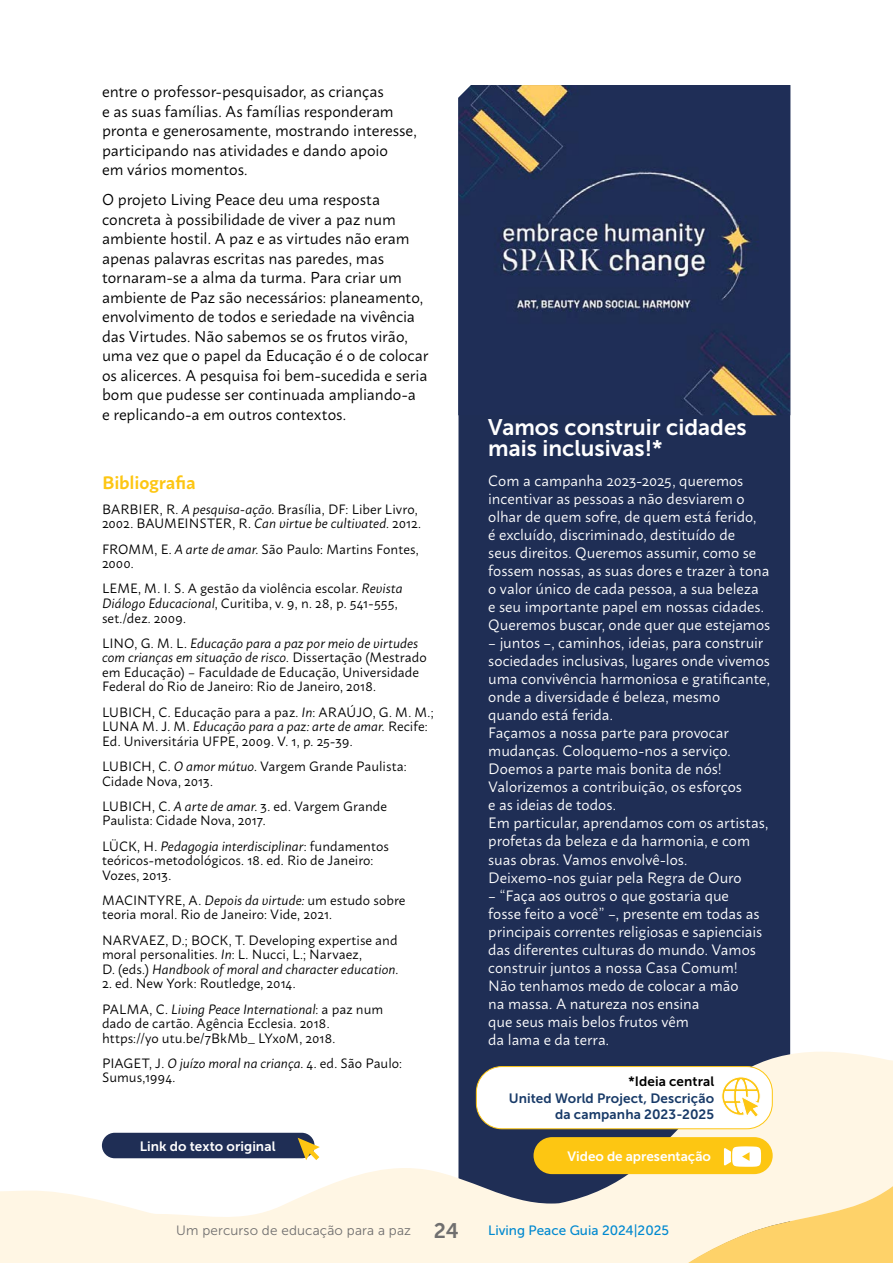
<style>
.page{position:relative;width:893px;height:1263px;background:#fff}
.page>*{position:absolute;margin:0;border:0;box-sizing:border-box;transform-origin:0 0}
.t1{font:22.5px/21px "Museo Sans 700";color:#fff}
.t2{font:600 18px "Macho";letter-spacing:-.01em;color:#fdc612}
.t3{font:15.75px/19.5px "Macho";letter-spacing:-.005em;color:#000}
.t4{font:15px/18px "Macho";letter-spacing:-.005em;color:#fff}
.t5{font:13.5px/14.5px "Macho";letter-spacing:.005em;color:#000}
.t6{font:13.5px/16.5px "Museo Sans 700";letter-spacing:.01em;color:#183a68;text-align:right}
.t7{font:13.5px "Museo Sans 700";color:#fff}
.t8{font:13.5px "Museo Sans 300";letter-spacing:.01em;color:#706f6f}
.t9{font:13.5px "Museo Sans 500";color:#0089d0}
.t10{font:13.5px "Museo Sans 700";letter-spacing:.01em;color:#000}
.s1{font-style:italic}
.s2{font-family:"Museo Sans 700";font-size:21px}
</style>
<div class="page">
<div style="left:458px;top:415px;width:332px;height:637px;background:#1f2e55"></div>
<img style="left:458px;top:85px;width:332px;height:330px">
<svg style="left:0;top:1052px;width:893px;height:211px;fill:#fff6e4"></svg>
<svg style="left:670px;top:1176px;width:223px;height:87px;background:#fee6b0"></svg>
<div style="left:102px;top:1133px;width:213px;height:25px;background:#1f2e55;border-radius:13px"></div>
<svg style="left:298px;top:1138px;width:22px;height:22px"></svg>
<div style="left:476px;top:1066px;width:296px;height:63px;background:#fff;border-radius:26px"></div>
<div style="left:476px;top:1066px;width:297px;height:63px;border:1px solid #fdc612;border-radius:26px"></div>
<svg style="left:721px;top:1077px;width:39px;height:40px"></svg>
<div style="left:533px;top:1137px;width:240px;height:37px;background:#fdc612;border-radius:18px"></div>
<svg style="left:724px;top:1146px;width:37px;height:21px"></svg>
<p class="t3" style="left:102px;top:80px;width:316px">entre o professor-pesquisador, as crianças<br>e as suas famílias. As famílias responderam pronta e generosamente, mostrando interesse, participando nas atividades e dando apoio<br>em vários momentos.</p>
<p class="t3" style="left:102px;top:188px;width:328px">O projeto Living Peace deu uma resposta concreta à possibilidade de viver a paz num ambiente hostil. A paz e as virtudes não eram apenas palavras escritas nas paredes, mas tornaram-se a alma da turma. Para criar um ambiente de Paz são necessários: planeamento, envolvimento de todos e seriedade na vivência das Virtudes. Não sabemos se os frutos virão, uma vez que o papel da Educação é o de colocar os alicerces. A pesquisa foi bem-sucedida e seria bom que pudesse ser continuada ampliando-a<br>e replicando-a em outros contextos.</p>
<h2 class="t2" style="left:102px;top:466px;width:95px">Bibliografia</h2>
<p class="t5" style="left:102px;top:500px;width:320px">BARBIER, R. <span class="s1">A pesquisa-ação</span>. Brasília, DF: Liber Livro,<br>2002. BAUMEINSTER, R. <span class="s1">Can virtue be cultivated</span>. 2012.</p>
<p class="t5" style="left:102px;top:540px;width:318px">FROMM, E. <span class="s1">A arte de amar</span>. São Paulo: Martins Fontes,<br>2000.</p>
<p class="t5" style="left:102px;top:580px;width:302px">LEME, M. I. S. A gestão da violência escolar. <span class="s1">Revista<br>Diálogo Educacional</span>, Curitiba, v. 9, n. 28, p. 541-555, set./dez. 2009.</p>
<p class="t5" style="left:102px;top:634px;width:326px">LINO, G. M. L. <span class="s1">Educação para a paz por meio de virtudes com crianças em situação de risco.</span> Dissertação (Mestrado em Educação) – Faculdade de Educação, Universidade Federal do Rio de Janeiro: Rio de Janeiro, 2018.</p>
<p class="t5" style="left:102px;top:703px;width:333px">LUBICH, C. Educação para a paz. <span class="s1">In</span>: ARAÚJO, G. M. M.;<br>LUNA M. J. M. <span class="s1">Educação para a paz: arte de amar.</span> Recife:<br>Ed. Universitária UFPE, 2009. V. 1, p. 25-39.</p>
<p class="t5" style="left:102px;top:757px;width:306px">LUBICH, C. <span class="s1">O amor mútuo</span>. Vargem Grande Paulista:<br>Cidade Nova, 2013.</p>
<p class="t5" style="left:102px;top:797px;width:286px">LUBICH, C. <span class="s1">A arte de amar</span>. 3. ed. Vargem Grande<br>Paulista: Cidade Nova, 2017.</p>
<p class="t5" style="left:102px;top:837px;width:288px">LÜCK, H. <span class="s1">Pedagogia interdisciplinar</span>: fundamentos teóricos-metodológicos. 18. ed. Rio de Janeiro:<br>Vozes, 2013.</p>
<p class="t5" style="left:102px;top:891px;width:305px">MACINTYRE, A. <span class="s1">Depois da virtude:</span> um estudo sobre teoria moral. Rio de Janeiro: Vide, 2021.</p>
<p class="t5" style="left:102px;top:931px;width:298px">NARVAEZ, D.; BOCK, T. Developing expertise and moral personalities. <span class="s1">In</span>: L. Nucci, L.; Narvaez,<br>D. (eds.) <span class="s1">Handbook of moral and character education</span>.</p>
<p class="t5" style="left:102px;top:970px;width:283px;line-height:25.2px">2. ed. New York: Routledge, 2014.<br>PALMA, C. <span class="s1">Living Peace International</span>: a paz num</p>
<p class="t5" style="left:102px;top:1015px;width:235px">dado de cartão. Agência Ecclesia. 2018. https://yo utu.be/7BkMb_ LYx0M, 2018.</p>
<p class="t5" style="left:102px;top:1054px;width:302px">PIAGET, J. <span class="s1">O juízo moral na criança</span>. 4. ed. São Paulo:<br>Sumus,1994.</p>
<p class="t7" style="left:140px;top:1138px;width:137px">Link do texto original</p>
<h1 class="t1" style="left:488px;top:416px;width:260px">Vamos construir cidades mais inclusivas!*</h1>
<p class="t4" style="left:488px;top:471px;width:283px">Com a campanha 2023-2025, queremos incentivar as pessoas a não desviarem o olhar de quem sofre, de quem está ferido,<br>é excluído, discriminado, destituído de<br>seus direitos. Queremos assumir, como se fossem nossas, as suas dores e trazer à tona o valor único de cada pessoa, a sua beleza<br>e seu importante papel em nossas cidades.<br>Queremos buscar, onde quer que estejamos</p>
<p class="t4" style="left:488px;top:633px;width:283px">– juntos –, caminhos, ideias, para construir sociedades inclusivas, lugares onde vivemos uma convivência harmoniosa e gratificante, onde a diversidade é beleza, mesmo quando está ferida.<br>Façamos a nossa parte para provocar mudanças. Coloquemo-nos a serviço.<br>Doemos a parte mais bonita de nós!<br>Valorizemos a contribuição, os esforços<br>e as ideias de todos.<br>Em particular, aprendamos com os artistas, profetas da beleza e da harmonia, e com suas obras. Vamos envolvê-los.<br>Deixemo-nos guiar pela Regra de Ouro</p>
<p class="t4" style="left:488px;top:885px;width:276px">– “Faça aos outros o que gostaria que fosse feito a você” –, presente em todas as principais correntes religiosas e sapienciais das diferentes culturas do mundo. Vamos construir juntos a nossa Casa Comum!<br>Não tenhamos medo de colocar a mão<br>na massa. A natureza nos ensina<br>que seus mais belos frutos vêm<br>da lama e da terra.</p>
<p class="t10" style="left:628px;top:1074px;width:87px">*Ideia central</p>
<p class="t6" style="left:509px;top:1090px;width:207px">United World Project, Descrição da campanha 2023-2025</p>
<p class="t7" style="left:567px;top:1148px;width:145px">Video de apresentação</p>
<p class="t8" style="left:176px;top:1223px;width:284px">Um percurso de educação para a paz <span class="s2">24</span></p>
<p class="t9" style="left:488px;top:1223px;width:182px">Living Peace Guia 2024|2025</p>
</div>
